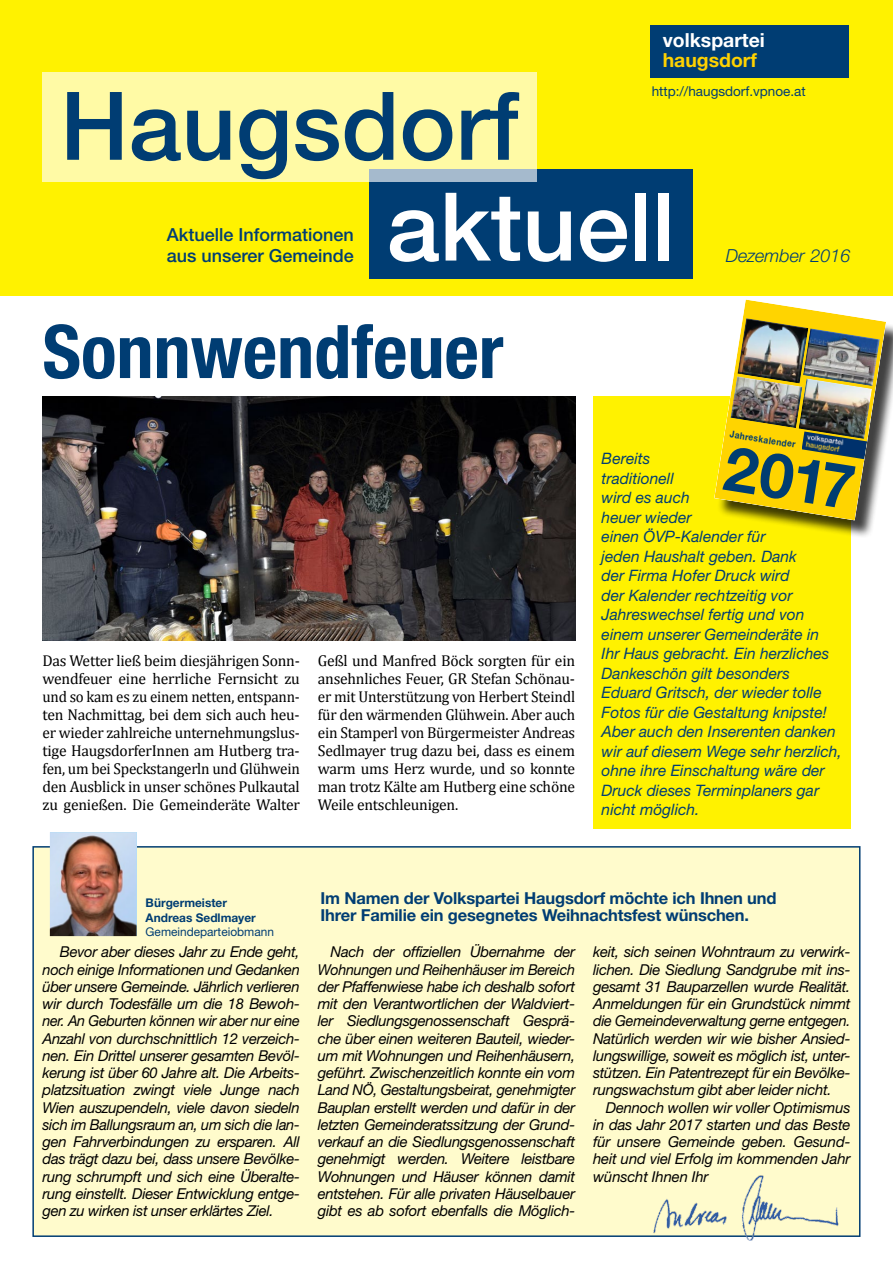
<style>
.page{position:relative;width:893px;height:1263px;background:#fff}
.page>*{position:absolute;margin:0;border:0;box-sizing:border-box;transform-origin:0 0}
.t1{font:500 94.8px "Helvetica Neue";color:#003d73}
.t2{font:500 94.8px "Helvetica Neue";color:#fff}
.t3{font:700 condensed 74.1px "Helvetica Neue";color:#003d73}
.t4{font:700 62.1px "Helvetica Neue LT Std";color:#003d71}
.t5{font:700 19.35px "Helvetica Neue";color:#fff}
.t6{font:700 19.35px "Helvetica Neue";color:#ffd200}
.t7{font:500 18px/21.6px "Helvetica Neue";color:#003d73}
.t8{font:italic 300 18px "Helvetica Neue";color:#003d73}
.t9{font:700 16.5px/17.2px "Helvetica Neue";letter-spacing:-.01em;color:#003d73}
.t10{font:15.75px/18px "Cambria";letter-spacing:-.015em;color:#000;text-align:justify}
.t11{font:italic 15.75px/19.5px "Helvetica Neue";color:#003d73}
.t12{font:italic 15px/17.2px "Helvetica Neue";letter-spacing:-.02em;color:#000;text-align:justify}
.t13{font:13.5px "Helvetica Neue";color:#003d73}
.t14{font:700 12px/14.4px "Helvetica Neue";color:#003d73}
.t15{font:12px "Helvetica Neue";color:#003d73}
.t16{font:700 9.6px "Helvetica Neue LT Std";color:#003d71;scale:.87 1}
</style>
<div class="page">
<div style="left:0;top:0;width:893px;height:296px;background:#fff200"></div>
<img style="left:43px;top:396px;width:532px;height:245px">
<div style="left:593px;top:396px;width:257px;height:432px;background:#fff200"></div>
<div style="left:369px;top:169px;width:324px;height:109px;background:#003d73"></div>
<div style="left:43px;top:72px;width:494px;height:110px;background:#fffaa5"></div>
<div style="left:651px;top:26px;width:198px;height:52px;background:#003d73"></div>
<div style="left:32px;top:846px;width:828px;height:391px;background:#fffbcc;border:2px solid #003d73"></div>
<img style="left:50px;top:832px;width:87px;height:104px">
<img style="left:641px;top:1175px;width:209px;height:66px">
<div style="left:716px;top:302px;width:177px;height:236px;background:#000;opacity:.75"></div>
<img style="left:714px;top:300px;width:172px;height:220px">
<h1 class="t1" style="left:60px;top:70px;width:460px">Haugsdorf</h1>
<p class="t5" style="left:663px;top:29px;width:104px">volkspartei</p>
<p class="t6" style="left:663px;top:48px;width:96px">haugsdorf</p>
<p class="t13" style="left:652px;top:83px;width:156px">http://haugsdorf.vpnoe.at</p>
<p class="t7" style="left:167px;top:223px;width:189px">Aktuelle Informationen aus unserer Gemeinde</p>
<h1 class="t2" style="left:387px;top:170px;width:290px">aktuell</h1>
<h2 class="t3" style="left:43px;top:307px;width:462px">Sonnwendfeuer</h2>
<p class="t8" style="left:726px;top:245px;width:126px">Dezember 2016</p>
<p class="t10" style="left:43px;top:652px;width:259px">Das Wetter ließ beim diesjährigen Sonn&shy;wendfeuer eine herrliche Fernsicht zu und so kam es zu einem netten, entspann&shy;ten Nachmittag, bei dem sich auch heu&shy;er wieder zahlreiche unternehmungslus&shy;tige HaugsdorferInnen am Hutberg tra&shy;fen, um bei Speckstangerln und Glühwein den Ausblick in unser schönes Pulkautal zu genießen. Die Gemeinderäte Walter</p>
<p class="t10" style="left:318px;top:652px;width:259px">Geßl und Manfred Böck sorgten für ein ansehnliches Feuer, GR Stefan Schönau&shy;er mit Unterstützung von Herbert Steindl für den wärmenden Glühwein. Aber auch ein Stamperl von Bürgermeister Andreas Sedlmayer trug dazu bei, dass es einem warm ums Herz wurde, und so konnte man trotz Kälte am Hutberg eine schöne Weile entschleunigen.</p>
<p class="t16" style="left:731px;top:428px;width:78px;rotate:9deg">Jahreskalender</p>
<h3 class="t4" style="left:731px;top:429px;width:133px;rotate:9deg">2017</h3>
<p class="t11" style="left:602px;top:449px;width:242px">Bereits<br>traditionell<br>wird es auch<br>heuer wieder<br>einen ÖVP-Kalender für<br>jeden Haushalt geben. Dank<br>der Firma Hofer Druck wird<br>der Kalender rechtzeitig vor<br>Jahreswechsel fertig und von einem unserer Gemeinderäte in<br>Ihr Haus gebracht. Ein herzliches<br>Dankeschön gilt besonders<br>Eduard Gritsch, der wieder tolle<br>Fotos für die Gestaltung knipste!<br>Aber auch den Inserenten danken wir auf diesem Wege sehr herzlich, ohne ihre Einschaltung wäre der<br>Druck dieses Terminplaners gar nicht möglich.</p>
<p class="t9" style="left:320px;top:889px;width:458px">Im Namen der Volkspartei Haugsdorf möchte ich Ihnen und<br>Ihrer Familie ein gesegnetes Weihnachtsfest wünschen.</p>
<p class="t14" style="left:146px;top:895px;width:112px">Bürgermeister<br>Andreas Sedlmayer</p>
<p class="t15" style="left:146px;top:925px;width:130px">Gemeindeparteiobmann</p>
<p class="t12" style="left:43px;top:943px;width:259px;text-indent:17px">Bevor aber dieses Jahr zu Ende geht, noch einige Informationen und Gedanken über unsere Gemeinde. Jährlich verlieren wir durch Todesfälle um die 18 Bewoh&shy;ner. An Geburten können wir aber nur eine Anzahl von durchschnittlich 12 verzeich&shy;nen. Ein Drittel unserer gesamten Bevöl&shy;kerung ist über 60 Jahre alt. Die Arbeits&shy;platzsituation zwingt viele Junge nach Wien auszupendeln, viele davon siedeln sich im Ballungsraum an, um sich die lan&shy;gen Fahrverbindungen zu ersparen. All das trägt dazu bei, dass unsere Bevölke&shy;rung schrumpft und sich eine Überalte&shy;rung einstellt. Dieser Entwicklung entge&shy;gen zu wirken ist unser erklärtes Ziel.</p>
<p class="t12" style="left:318px;top:943px;width:259px;text-indent:13px">Nach der offiziellen Übernahme der Wohnungen und Reihenhäuser im Bereich der Pfaffenwiese habe ich deshalb sofort mit den Verantwortlichen der Waldviert&shy;ler Siedlungsgenossenschaft Gesprä&shy;che über einen weiteren Bauteil, wieder&shy;um mit Wohnungen und Reihenhäusern, geführt. Zwischenzeitlich konnte ein vom Land NÖ, Gestaltungsbeirat, genehmigter Bauplan erstellt werden und dafür in der letzten Gemeinderatssitzung der Grund&shy;verkauf an die Siedlungsgenossenschaft genehmigt werden. Weitere leistbare Wohnungen und Häuser können damit entstehen. Für alle privaten Häuselbauer gibt es ab sofort ebenfalls die Möglich-</p>
<p class="t12" style="left:593px;top:943px;width:259px">keit, sich seinen Wohntraum zu verwirk&shy;lichen. Die Siedlung Sandgrube mit ins&shy;gesamt 31 Bauparzellen wurde Realität.<br>Anmeldungen für ein Grundstück nimmt die Gemeindeverwaltung gerne entgegen.<br>Natürlich werden wir wie bisher Ansied&shy;lungswillige, soweit es möglich ist, unter&shy;stützen. Ein Patentrezept für ein Bevölke&shy;rungswachstum gibt aber leider nicht.</p>
<p class="t12" style="left:593px;top:1098px;width:259px;text-indent:13px">Dennoch wollen wir voller Optimismus in das Jahr 2017 starten und das Beste für unsere Gemeinde geben. Gesund&shy;heit und viel Erfolg im kommenden Jahr wünscht Ihnen Ihr</p>
</div>
